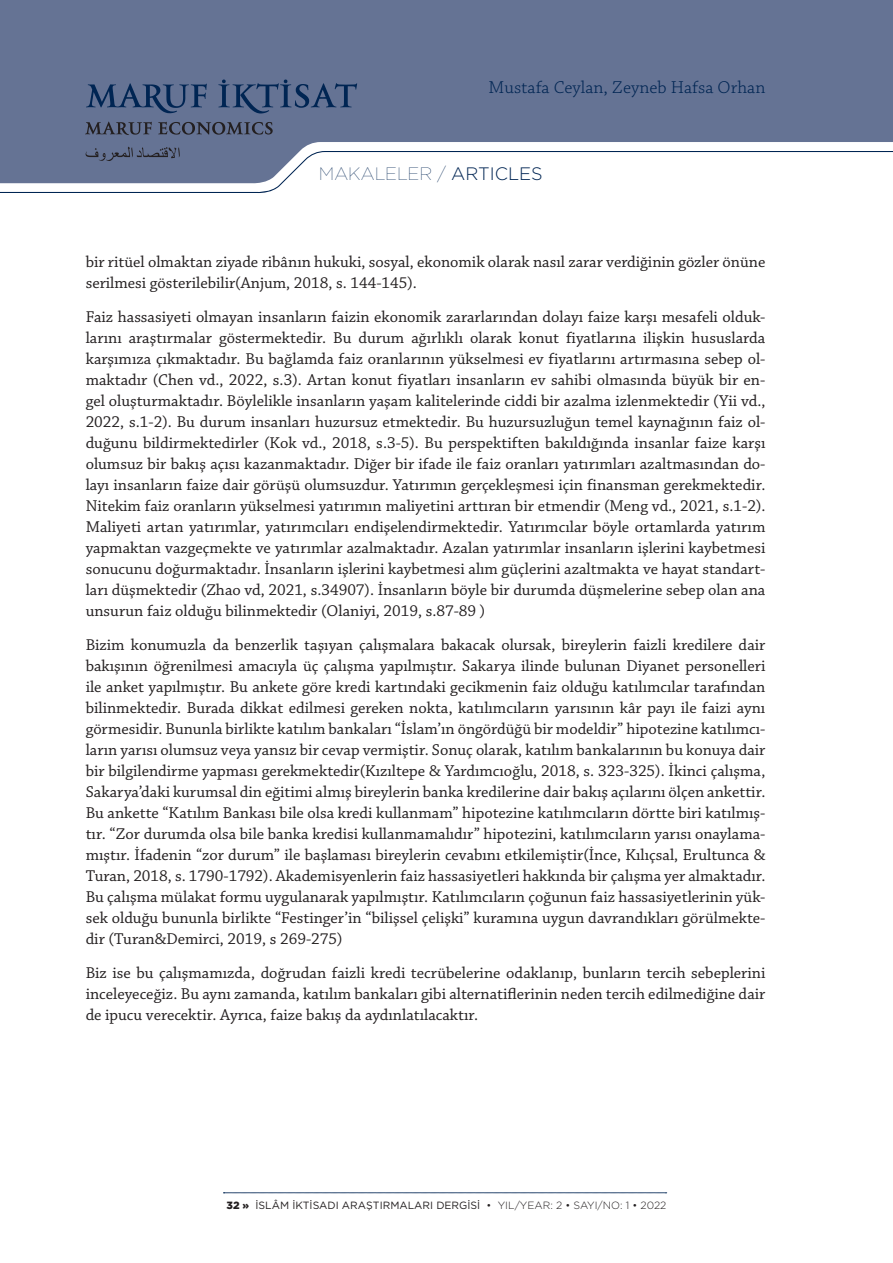
<style>
.page{position:relative;width:893px;height:1263px;background:#fff}
.page>*{position:absolute;margin:0;border:0;box-sizing:border-box;transform-origin:0 0}
.t1{font:18px "Chaparral Pro Light Capt";color:#002553}
.t2{font:18px "Gotham Thin Tr";color:#002553}
.t3{font:16.5px/21px "Chaparral Pro";color:#231f20;text-align:justify}
.t4{font:10.5px "Gotham Book Tr";color:#231f20}
.s1{font-family:"Gotham Light Tr"}
.s2{font-family:"Gotham Black Tr"}
</style>
<div class="page">
<div style="left:0;top:0;width:893px;height:146px;background:#657394"></div>
<svg style="left:223px;top:1192px;width:444px;height:1px"></svg>
<svg style="left:86px;top:83px;width:121px;height:30px;background:#4a5e82"></svg>
<svg style="left:218px;top:80px;width:139px;height:33px;background:#4d6185"></svg>
<svg style="left:85px;top:122px;width:67px;height:13px"></svg>
<svg style="left:158px;top:122px;width:115px;height:13px"></svg>
<svg style="left:0;top:146px;width:893px;height:47px"></svg>
<p class="t1" style="left:488px;top:77px;width:278px">Mustafa Ceylan, Zeyneb Hafsa Orhan</p>
<p class="t2" style="left:319px;top:165px;width:225px">MAKALELER / <span class="s1">ARTICLES</span></p>
<p class="t3" style="left:86px;top:252px;width:681px">bir ritüel olmaktan ziyade ribânın hukuki, sosyal, ekonomik olarak nasıl zarar verdiğinin gözler önüne serilmesi gösterilebilir(Anjum, 2018, s. 144-145).</p>
<p class="t3" style="left:86px;top:307px;width:681px">Faiz hassasiyeti olmayan insanların faizin ekonomik zararlarından dolayı faize karşı mesafeli olduk&shy;larını araştırmalar göstermektedir. Bu durum ağırlıklı olarak konut fiyatlarına ilişkin hususlarda karşımıza çıkmaktadır. Bu bağlamda faiz oranlarının yükselmesi ev fiyatlarını artırmasına sebep ol&shy;maktadır (Chen vd., 2022, s.3). Artan konut fiyatları insanların ev sahibi olmasında büyük bir en&shy;gel oluşturmaktadır. Böylelikle insanların yaşam kalitelerinde ciddi bir azalma izlenmektedir (Yii vd., 2022, s.1-2). Bu durum insanları huzursuz etmektedir. Bu huzursuzluğun temel kaynağının faiz ol&shy;duğunu bildirmektedirler (Kok vd., 2018, s.3-5). Bu perspektiften bakıldığında insanlar faize karşı olumsuz bir bakış açısı kazanmaktadır. Diğer bir ifade ile faiz oranları yatırımları azaltmasından do&shy;layı insanların faize dair görüşü olumsuzdur. Yatırımın gerçekleşmesi için finansman gerekmektedir.<br>Nitekim faiz oranların yükselmesi yatırımın maliyetini arttıran bir etmendir (Meng vd., 2021, s.1-2).<br>Maliyeti artan yatırımlar, yatırımcıları endişelendirmektedir. Yatırımcılar böyle ortamlarda yatırım yapmaktan vazgeçmekte ve yatırımlar azalmaktadır. Azalan yatırımlar insanların işlerini kaybetmesi sonucunu doğurmaktadır. İnsanların işlerini kaybetmesi alım güçlerini azaltmakta ve hayat standart&shy;ları düşmektedir (Zhao vd, 2021, s.34907). İnsanların böyle bir durumda düşmelerine sebep olan ana unsurun faiz olduğu bilinmektedir (Olaniyi, 2019, s.87-89 )</p>
<p class="t3" style="left:86px;top:635px;width:681px">Bizim konumuzla da benzerlik taşıyan çalışmalara bakacak olursak, bireylerin faizli kredilere dair bakışının öğrenilmesi amacıyla üç çalışma yapılmıştır. Sakarya ilinde bulunan Diyanet personelleri ile anket yapılmıştır. Bu ankete göre kredi kartındaki gecikmenin faiz olduğu katılımcılar tarafından bilinmektedir. Burada dikkat edilmesi gereken nokta, katılımcıların yarısının kâr payı ile faizi aynı görmesidir. Bununla birlikte katılım bankaları “İslam’ın öngördüğü bir modeldir” hipotezine katılımcı&shy;ların yarısı olumsuz veya yansız bir cevap vermiştir. Sonuç olarak, katılım bankalarının bu konuya dair bir bilgilendirme yapması gerekmektedir(Kızıltepe &amp; Yardımcıoğlu, 2018, s. 323-325). İkinci çalışma, Sakarya’daki kurumsal din eğitimi almış bireylerin banka kredilerine dair bakış açılarını ölçen ankettir.<br>Bu ankette “Katılım Bankası bile olsa kredi kullanmam” hipotezine katılımcıların dörtte biri katılmış&shy;tır. “Zor durumda olsa bile banka kredisi kullanmamalıdır” hipotezini, katılımcıların yarısı onaylama&shy;mıştır. İfadenin “zor durum” ile başlaması bireylerin cevabını etkilemiştir(İnce, Kılıçsal, Erultunca &amp; Turan, 2018, s. 1790-1792). Akademisyenlerin faiz hassasiyetleri hakkında bir çalışma yer almaktadır.<br>Bu çalışma mülakat formu uygulanarak yapılmıştır. Katılımcıların çoğunun faiz hassasiyetlerinin yük&shy;sek olduğu bununla birlikte “Festinger’in “bilişsel çelişki” kuramına uygun davrandıkları görülmekte&shy;dir (Turan&amp;Demirci, 2019, s 269-275)</p>
<p class="t3" style="left:86px;top:963px;width:681px">Biz ise bu çalışmamızda, doğrudan faizli kredi tecrübelerine odaklanıp, bunların tercih sebeplerini inceleyeceğiz. Bu aynı zamanda, katılım bankaları gibi alternatiflerinin neden tercih edilmediğine dair de ipucu verecektir. Ayrıca, faize bakış da aydınlatılacaktır.</p>
<p class="t4" style="left:227px;top:1200px;width:441px"><span class="s2">32 »</span> İSLÂM İKTİSADI ARAŞTIRMALARI DERGİSİ <span class="s1">• YIL/YEAR: 2 • SAYI/NO: 1 • 2022</span></p>
</div>
